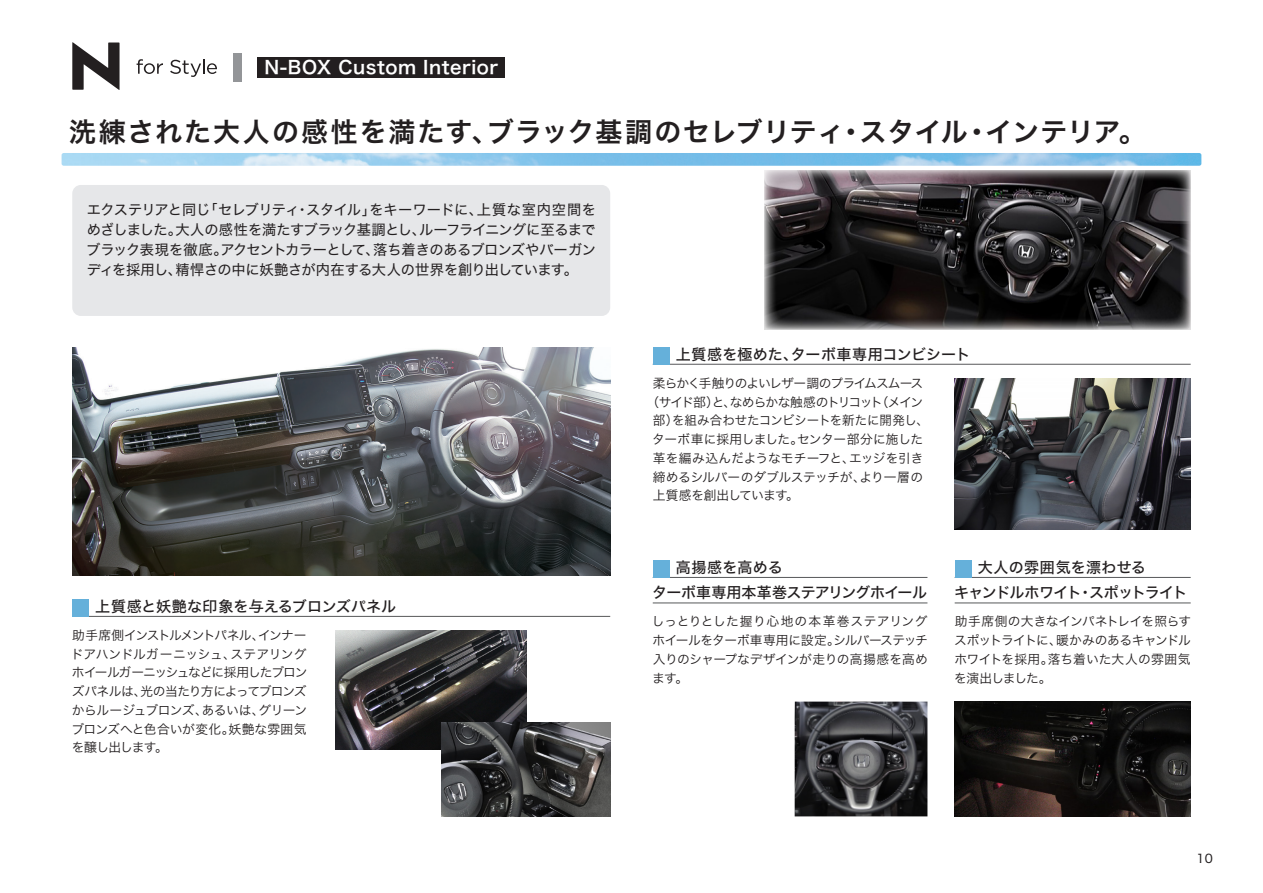
<style>
.page{position:relative;width:1263px;height:893px;background:#fff}
.page>*{position:absolute;margin:0;border:0;box-sizing:border-box;transform-origin:0 0}
.t1{font:27px "Hira Kaku Std N W6";letter-spacing:.04em;color:#231f20}
.t2{font:18px "Hira Kaku Std N W6";letter-spacing:.03em;color:#fff}
.t3{font:15px/25.5px "Hira Kaku Std N W5";color:#231f20}
.t4{font:15px/25.5px "Hira Kaku Std N W5";letter-spacing:-.03em;color:#231f20}
.t5{font:14.25px/20.2px "Hira Kaku Std N W4";letter-spacing:-.02em;color:#231f20;text-align:justify}
.t6{font:12.75px/18.8px "Hira Kaku Std N W3";letter-spacing:-.035em;color:#231f20;text-align:justify}
.t7{font:12.75px "Hira Kaku Std N W3";letter-spacing:-.085em;color:#231f20}
.t8{font:12.75px "Hira Kaku Std N W3";letter-spacing:-.09em;color:#231f20}
.t9{font:12.75px "Hira Kaku Std N W3";letter-spacing:-.01em;color:#231f20}
.t10{font:12.75px "Hira Kaku Std N W3";color:#231f20}
.t11{font:12px "Hira Kaku Std N W4";color:#231f20}
</style>
<div class="page">
<div style="left:72px;top:185px;width:538px;height:131px;background:#e6e7e9;border-radius:9px"></div>
<hr style="left:72px;top:616px;width:538px;height:1px;background:#57585a">
<div style="left:72px;top:599px;width:17px;height:18px;background:#65b0da"></div>
<hr style="left:653px;top:364px;width:538px;height:1px;background:#57585a">
<div style="left:653px;top:347px;width:16px;height:18px;background:#65b0da"></div>
<hr style="left:653px;top:577px;width:274px;height:1px;background:#57585a">
<hr style="left:653px;top:603px;width:274px;height:1px;background:#57585a">
<div style="left:653px;top:560px;width:16px;height:18px;background:#65b0da"></div>
<hr style="left:955px;top:577px;width:236px;height:1px;background:#57585a">
<hr style="left:955px;top:603px;width:236px;height:1px;background:#57585a">
<div style="left:955px;top:560px;width:16px;height:18px;background:#65b0da"></div>
<img style="left:336px;top:630px;width:190px;height:120px">
<img style="left:441px;top:723px;width:169px;height:93px">
<img style="left:955px;top:702px;width:236px;height:114px">
<img style="left:795px;top:702px;width:132px;height:114px">
<img style="left:955px;top:378px;width:236px;height:151px">
<img style="left:764px;top:170px;width:427px;height:160px">
<img style="left:72px;top:347px;width:538px;height:229px">
<img style="left:62px;top:153px;width:1139px;height:13px">
<div style="left:257px;top:57px;width:247px;height:21px;background:#231f20"></div>
<svg style="left:137px;top:59px;width:26px;height:15px"></svg>
<svg style="left:170px;top:59px;width:47px;height:18px"></svg>
<svg style="left:72px;top:42px;width:48px;height:48px"></svg>
<div style="left:233px;top:53px;width:9px;height:28px;background:#939598"></div>
<h2 class="t2" style="left:265px;top:53px;width:235px">N-BOX Custom Interior</h2>
<h1 class="t1" style="left:69px;top:111px;width:1078px">洗練された大人の感性を満たす、ブラック基調のセレブリティ・スタイル・インテリア。</h1>
<p class="t5" style="left:86px;top:199px;width:511px">エクステリアと同じ「セレブリティ・スタイル」をキーワードに、上質な室内空間をめざしました。大人の感性を満たすブラック基調とし、ルーフライニングに至るまでブラック表現を徹底。アクセントカラーとして、落ち着きのあるブロンズやバーガンディを採用し、精悍さの中に妖艶さが内在する大人の世界を創り出しています。</p>
<p class="t3" style="left:95px;top:594px;width:302px">上質感と妖艶な印象を与えるブロンズパネル</p>
<p class="t6" style="left:71px;top:626px;width:238px">助手席側インストルメントパネル、インナードアハンドルガーニッシュ、ステアリングホイールガーニッシュなどに採用したブロンズパネルは、光の当たり方によってブロンズからルージュブロンズ、あるいは、グリーンブロンズへと色合いが変化。妖艶な雰囲気を醸し出します。</p>
<p class="t3" style="left:676px;top:342px;width:296px">上質感を極めた、ターボ車専用コンビシート</p>
<p class="t8" style="left:653px;top:373px;width:272px">柔らかく手触りのよいレザー調のプライムスムース</p>
<p class="t7" style="left:646px;top:392px;width:278px">（サイド部）と、なめらかな触感のトリコット（メイン</p>
<p class="t9" style="left:653px;top:411px;width:278px">部）を組み合わせたコンビシートを新たに開発し、</p>
<p class="t6" style="left:652px;top:430px;width:273px">ターボ車に採用しました。センター部分に施した</p>
<p class="t10" style="left:653px;top:448px;width:272px">革を編み込んだようなモチーフと、エッジを引き</p>
<p class="t6" style="left:653px;top:467px;width:272px">締めるシルバーのダブルステッチが、より一層の</p>
<p class="t6" style="left:653px;top:486px;width:148px">上質感を創出しています。</p>
<p class="t3" style="left:652px;top:555px;width:276px;text-indent:24px">高揚感を高める<br>ターボ車専用本革巻ステアリングホイール</p>
<p class="t6" style="left:652px;top:612px;width:278px">しっとりとした握り心地の本革巻ステアリングホイールをターボ車専用に設定。シルバーステッチ入りのシャープなデザインが走りの高揚感を高めます。</p>
<p class="t4" style="left:954px;top:555px;width:235px;text-indent:23px">大人の雰囲気を漂わせる<br>キャンドルホワイト・スポットライト</p>
<p class="t6" style="left:954px;top:612px;width:239px">助手席側の大きなインパネトレイを照らすスポットライトに、暖かみのあるキャンドルホワイトを採用。落ち着いた大人の雰囲気を演出しました。</p>
<p class="t11" style="left:1196px;top:850px;width:18px">10</p>
</div>
